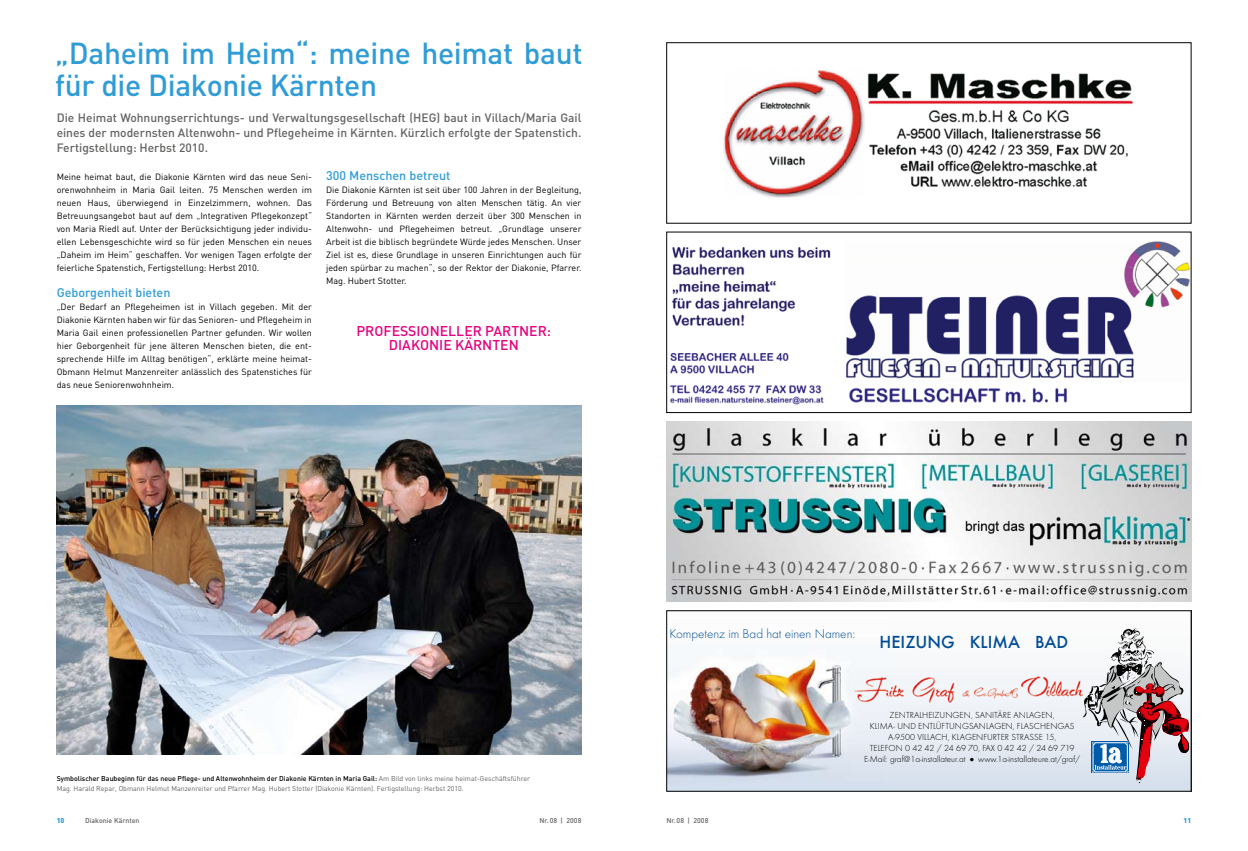
<style>
.page{position:relative;width:1248px;height:851px;background:#fff}
.page>*{position:absolute;margin:0;border:0;box-sizing:border-box;transform-origin:0 0}
.t1{font:500 30px/32px "DIN";letter-spacing:-.01em;color:#309cd7}
.t2{font:500 16.2px "Futura";color:#004c98}
.t3{font:500 14px "DIN";color:#e5007d}
.t4{font:300 13.1px "Futura T";color:#004c98}
.t5{font:500 12.5px "DIN";color:#309cd7}
.t6{font:500 12px/15px "DIN";color:#636362;text-align:justify}
.t7{font:300 9.1px/10.9px "Futura T";color:#000;text-align:center}
.t8{font:9px/13px "DIN";color:#000;text-align:justify}
.t9{font:7px/10px "DIN";color:#636362}
.t10{font:500 7px "DIN";color:#636362}
.t11{font:900 7px "DIN";color:#309cd7}
.s1{font-weight:500;color:#000}
.s2{font-family:"Futura";font-weight:400;font-stretch:condensed}
</style>
<div class="page">
<img style="left:723px;top:70px;width:411px;height:128px">
<img style="left:57px;top:405px;width:524px;height:348px">
<img style="left:666px;top:421px;width:525px;height:180px">
<img style="left:668px;top:628px;width:521px;height:161px">
<div style="left:666px;top:610px;width:525px;height:181px;border:1px solid #000"></div>
<img style="left:670px;top:241px;width:519px;height:164px">
<h1 class="t1" style="left:55px;top:36px;width:529px">„Daheim im Heim“: meine heimat baut für die Diakonie Kärnten</h1>
<h3 class="t6" style="left:57px;top:110px;width:526px">Die Heimat Wohnungserrichtungs- und Verwaltungsgesellschaft (HEG) baut in Villach/Maria Gail eines der modernsten Altenwohn- und Pflegeheime in Kärnten. Kürzlich erfolgte der Spatenstich.<br>Fertigstellung: Herbst 2010.</h3>
<p class="t8" style="left:57px;top:170px;width:257px">Meine heimat baut, die Diakonie Kärnten wird das neue Seni&shy;orenwohnheim in Maria Gail leiten. 75 Menschen werden im neuen Haus, überwiegend in Einzelzimmern, wohnen. Das Betreuungsangebot baut auf dem „Integrativen Pflegekonzept“ von Maria Riedl auf. Unter der Berücksichtigung jeder individu&shy;ellen Lebensgeschichte wird so für jeden Menschen ein neues „Daheim im Heim“ geschaffen. Vor wenigen Tagen erfolgte der feierliche Spatenstich, Fertigstellung: Herbst 2010.</p>
<h3 class="t5" style="left:57px;top:284px;width:115px">Geborgenheit bieten</h3>
<p class="t8" style="left:57px;top:300px;width:257px">„Der Bedarf an Pflegeheimen ist in Villach gegeben. Mit der Diakonie Kärnten haben wir für das Senioren- und Pflegeheim in Maria Gail einen professionellen Partner gefunden. Wir wollen hier Geborgenheit für jene älteren Menschen bieten, die ent&shy;sprechende Hilfe im Alltag benötigen“, erklärte meine heimat-Obmann Helmut Manzenreiter anlässlich des Spatenstiches für das neue Seniorenwohnheim.</p>
<h3 class="t5" style="left:326px;top:167px;width:126px">300 Menschen betreut</h3>
<p class="t8" style="left:326px;top:183px;width:257px">Die Diakonie Kärnten ist seit über 100 Jahren in der Begleitung, Förderung und Betreuung von alten Menschen tätig. An vier Standorten in Kärnten werden derzeit über 300 Menschen in Altenwohn- und Pflegeheimen betreut. „Grundlage unserer Arbeit ist die biblisch begründete Würde jedes Menschen. Unser Ziel ist es, diese Grundlage in unseren Einrichtungen auch für jeden spürbar zu machen“, so der Rektor der Diakonie, Pfarrer.<br>Mag. Hubert Stotter.</p>
<h3 class="t3" style="left:356px;top:321px;width:10px">professionellerpartner</h3>
<h3 class="t3" style="left:547px;top:321px;width:6px">:</h3>
<h3 class="t3" style="left:389px;top:335px;width:9px">diakoniek</h3>
<h3 class="t3" style="left:464px;top:335px;width:19px">ärnten</h3>
<p class="t9" style="left:57px;top:773px;width:475px"><span class="s1">Symbolischer Baubeginn für das neue Pflege- und Altenwohnheim der Diakonie Kärnten in Maria Gail:</span> Am Bild von links meine heimat-Geschäftsführer<br>Mag. Harald Repar, Obmann Helmut Manzenreiter und Pfarrer Mag. Hubert Stotter (Diakonie Kärnten). Fertigstellung: Herbst 2010.</p>
<p class="t11" style="left:57px;top:815px;width:9px">10</p>
<p class="t10" style="left:85px;top:815px;width:56px">Diakonie Kärnten</p>
<p class="t10" style="left:539px;top:815px;width:43px">Nr. 08 | 2008</p>
<h3 class="t4" style="left:669px;top:626px;width:187px">Kompetenz im Bad hat einen Namen:</h3>
<h2 class="t2" style="left:879px;top:630px;width:190px">HEIZUNG KLIMA BAD</h2>
<p class="t7" style="left:864px;top:709px;width:218px">ZENTRALHEIZUNGEN, SANITÄRE ANLAGEN,<br>KLIMA- UND ENTLÜFTUNGSANLAGEN, FLASCHENGAS A-9500 VILLACH, KLAGENFURTER STRASSE 15,<br>TELEFON 0 42 42 / 24 69 70, FAX 0 42 42 / 24 69 719<br>E-Mail: graf@1a-installateur.at <span class="s2">•</span> www.1a-installateure.at/graf/</p>
<p class="t10" style="left:666px;top:815px;width:43px">Nr. 08 | 2008</p>
<p class="t11" style="left:1183px;top:815px;width:9px">11</p>
</div>
